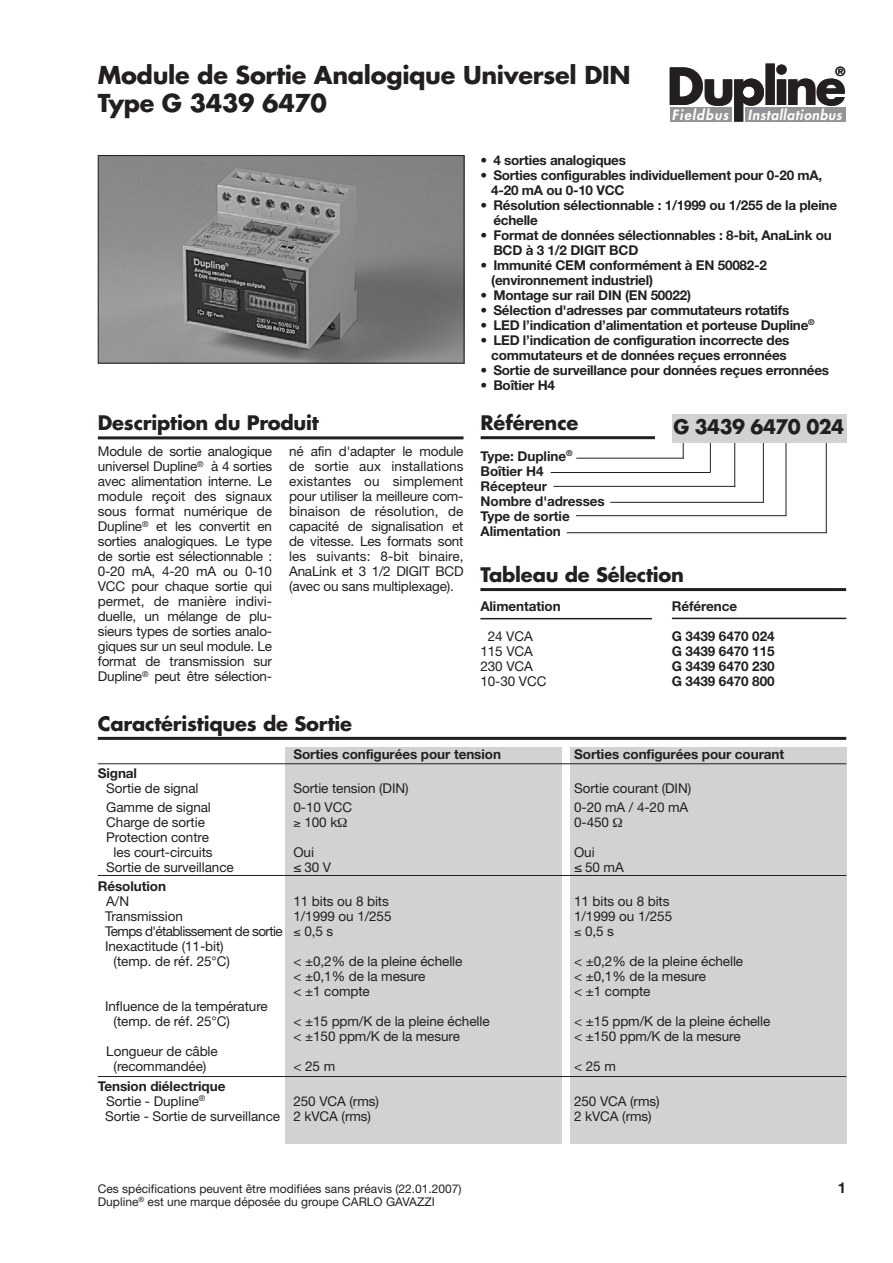
<style>
.page{position:relative;width:893px;height:1263px;background:#fff}
.page>*{position:absolute;margin:0;border:0;box-sizing:border-box;transform-origin:0 0}
.t1{font:700 49.8px "Futura";letter-spacing:-.06em;color:#231f20}
.t2{font:700 24px/28.2px "Futura";letter-spacing:-.015em;color:#231f20}
.t3{font:700 19.5px "Futura";letter-spacing:-.01em;color:#231f20}
.t4{font:700 19.5px "Futura";letter-spacing:-.03em;color:#231f20}
.t5{font:700 15px "Helvetica Neue";color:#231f20}
.t6{font:italic 800 13.65px "Futura";color:#fff}
.t7{font:13.5px/15px "Helvetica Neue";letter-spacing:-.005em;color:#231f20;text-align:justify}
.t8{font:700 13.5px/15px "Helvetica Neue";letter-spacing:-.015em;color:#231f20}
.t9{font:13.5px "Helvetica Neue";letter-spacing:-.045em;color:#231f20}
.t10{font:700 12.3px "Futura";color:#231f20}
.t11{font:12px "Helvetica Neue";color:#231f20}
.s1{font-family:"Helvetica"}
.s2{font-weight:400}
</style>
<div class="page">
<div style="left:745px;top:107px;width:100px;height:15px;background:#939598"></div>
<div style="left:670px;top:107px;width:62px;height:15px;background:#939598"></div>
<svg style="left:734px;top:79px;width:30px;height:43px"></svg>
<img style="left:100px;top:157px;width:362px;height:205px">
<div style="left:98px;top:155px;width:366px;height:209px;border:1px solid #231f20"></div>
<hr style="left:98px;top:436px;width:365px;height:3px;background:#231f20">
<hr style="left:481px;top:436px;width:174px;height:3px;background:#231f20">
<hr style="left:553px;top:486px;width:182px;height:1px;background:#231f20">
<hr style="left:710px;top:434px;width:1px;height:39px;background:#231f20">
<hr style="left:551px;top:472px;width:159px;height:1px;background:#231f20">
<hr style="left:610px;top:502px;width:153px;height:1px;background:#231f20">
<hr style="left:734px;top:434px;width:1px;height:53px;background:#231f20">
<hr style="left:576px;top:458px;width:107px;height:1px;background:#231f20">
<svg style="left:683px;top:442px;width:1px;height:17px"></svg>
<hr style="left:826px;top:435px;width:1px;height:98px;background:#231f20">
<hr style="left:763px;top:434px;width:1px;height:69px;background:#231f20">
<hr style="left:567px;top:532px;width:260px;height:1px;background:#231f20">
<hr style="left:576px;top:515px;width:210px;height:1px;background:#231f20">
<hr style="left:785px;top:435px;width:1px;height:81px;background:#231f20">
<hr style="left:480px;top:588px;width:366px;height:3px;background:#231f20">
<hr style="left:480px;top:618px;width:172px;height:1px;background:#231f20">
<hr style="left:672px;top:618px;width:174px;height:1px;background:#231f20">
<div style="left:570px;top:747px;width:276px;height:397px;background:#d1d2d4"></div>
<div style="left:285px;top:747px;width:276px;height:397px;background:#d1d2d4"></div>
<hr style="left:98px;top:737px;width:748px;height:3px;background:#231f20">
<div style="left:672px;top:414px;width:174px;height:28px;background:#d1d2d4"></div>
<hr style="left:98px;top:763px;width:748px;height:1px;background:#231f20">
<hr style="left:98px;top:875px;width:748px;height:1px;background:#231f20">
<hr style="left:98px;top:1076px;width:748px;height:1px;background:#231f20">
<h2 class="t2" style="left:98px;top:63px;width:534px">Module de Sortie Analogique Universel DIN<br>Type G 3439 6470</h2>
<h1 class="t1" style="left:667px;top:64px;width:181px">Du line</h1>
<p class="t10" style="left:835px;top:66px;width:11px">®</p>
<p class="t6" style="left:672px;top:108px;width:174px">Fieldbus Installationbus</p>
<p class="t8" style="left:481px;top:154px;width:147px">• 4 sorties analogiques</p>
<p class="t8" style="left:491px;top:169px;width:332px;text-indent:-11px">• Sorties configurables individuellement pour 0-20 mA,<br>4-20 mA ou 0-10 VCC</p>
<p class="t8" style="left:493px;top:199px;width:345px;text-indent:-13px">• Résolution sélectionnable : 1/1999 ou 1/255 de la pleine échelle</p>
<p class="t8" style="left:493px;top:229px;width:340px;text-indent:-13px">• Format de données sélectionnables : 8-bit, AnaLink ou<br>BCD à 3 1/2 DIGIT BCD</p>
<p class="t8" style="left:491px;top:259px;width:277px;text-indent:-11px">• Immunité CEM conformément à EN 50082-2 (environnement industriel)</p>
<p class="t8" style="left:481px;top:289px;width:212px">• Montage sur rail DIN (EN 50022)</p>
<p class="t8" style="left:481px;top:304px;width:310px">• Sélection d'adresses par commutateurs rotatifs</p>
<p class="t8" style="left:481px;top:319px;width:336px">• LED l’indication d’alimentation et porteuse Dupline<sup>®</sup></p>
<p class="t8" style="left:481px;top:334px;width:310px;text-align:center">• LED l’indication de configuration incorrecte des commutateurs et de données reçues erronnées</p>
<p class="t8" style="left:481px;top:364px;width:350px">• Sortie de surveillance pour données reçues erronnées</p>
<p class="t8" style="left:481px;top:379px;width:76px">• Boîtier H4</p>
<h3 class="t3" style="left:98px;top:414px;width:222px">Description du Produit</h3>
<h3 class="t3" style="left:481px;top:414px;width:99px">Référence</h3>
<p class="t8" style="left:481px;top:450px;width:126px">Type: Dupline<sup>®<br></sup>Boîtier H4<br>Récepteur<br>Nombre d'adresses<br>Type de sortie<br>Alimentation</p>
<h3 class="t4" style="left:673px;top:417px;width:172px">G 3439 6470 024</h3>
<p class="t7" style="left:98px;top:445px;width:176px">Module de sortie analogique universel Dupline<sup>®</sup> à 4 sorties avec alimentation interne. Le module reçoit des signaux sous format numérique de Dupline<sup>®</sup> et les convertit en sorties analogiques. Le type de sortie est sélectionnable :<br>0-20 mA, 4-20 mA ou 0-10<br>VCC pour chaque sortie qui permet, de manière indivi&shy;duelle, un mélange de plu&shy;sieurs types de sorties analo&shy;giques sur un seul module. Le format de transmission sur Dupline<sup>®</sup> peut être sélection-</p>
<p class="t7" style="left:289px;top:445px;width:176px">né afin d'adapter le module de sortie aux installations existantes ou simplement pour utiliser la meilleure com&shy;binaison de résolution, de capacité de signalisation et de vitesse. Les formats sont les suivants: 8-bit binaire, AnaLink et 3 1/2 DIGIT BCD (avec ou sans multiplexage).</p>
<h3 class="t3" style="left:480px;top:566px;width:205px">Tableau de Sélection</h3>
<p class="t8" style="left:480px;top:600px;width:82px">Alimentation</p>
<p class="t8" style="left:672px;top:600px;width:67px">Référence</p>
<p class="t7" style="left:488px;top:630px;width:47px">24 VCA</p>
<p class="t8" style="left:672px;top:630px;width:104px">G 3439 6470 024</p>
<p class="t7" style="left:480px;top:645px;width:54px">115 VCA</p>
<p class="t8" style="left:672px;top:645px;width:104px">G 3439 6470 115</p>
<p class="t7" style="left:480px;top:660px;width:54px">230 VCA</p>
<p class="t8" style="left:672px;top:660px;width:104px">G 3439 6470 230</p>
<p class="t7" style="left:480px;top:675px;width:68px">10-30 VCC</p>
<p class="t8" style="left:672px;top:675px;width:104px">G 3439 6470 800</p>
<h3 class="t3" style="left:98px;top:714px;width:256px">Caractéristiques de Sortie</h3>
<p class="t8" style="left:293px;top:748px;width:209px">Sorties configurées pour tension</p>
<p class="t8" style="left:574px;top:748px;width:211px">Sorties configurées pour courant</p>
<p class="t8" style="left:98px;top:767px;width:41px">Signal</p>
<p class="t7" style="left:106px;top:782px;width:94px">Sortie de signal</p>
<p class="t7" style="left:293px;top:782px;width:117px">Sortie tension (DIN)</p>
<p class="t7" style="left:574px;top:782px;width:119px">Sortie courant (DIN)</p>
<p class="t7" style="left:106px;top:801px;width:106px">Gamme de signal</p>
<p class="t7" style="left:293px;top:801px;width:60px">0-10 VCC</p>
<p class="t7" style="left:574px;top:801px;width:116px">0-20 mA / 4-20 mA</p>
<p class="t7" style="left:106px;top:816px;width:100px">Charge de sortie</p>
<p class="t7" style="left:293px;top:816px;width:45px">≥ 100 k</p>
<p class="t7" style="left:574px;top:816px;width:36px">0-450</p>
<p class="t7" style="left:106px;top:831px;width:108px;text-align:center">Protection contre les court-circuits</p>
<p class="t7" style="left:293px;top:846px;width:22px">Oui</p>
<p class="t7" style="left:574px;top:846px;width:22px">Oui</p>
<p class="t7" style="left:106px;top:861px;width:129px">Sortie de surveillance</p>
<p class="t7" style="left:293px;top:861px;width:39px"><span class="s1">≤</span> 30 V</p>
<p class="t7" style="left:574px;top:861px;width:51px"><span class="s1">≤</span> 50 mA</p>
<p class="t8" style="left:98px;top:880px;width:70px">Résolution</p>
<p class="t7" style="left:106px;top:895px;width:24px">A/N</p>
<p class="t7" style="left:293px;top:895px;width:97px">11 bits ou 8 bits</p>
<p class="t7" style="left:574px;top:895px;width:97px">11 bits ou 8 bits</p>
<p class="t7" style="left:105px;top:910px;width:79px">Transmission</p>
<p class="t7" style="left:293px;top:910px;width:100px">1/1999 ou 1/255</p>
<p class="t7" style="left:574px;top:910px;width:100px">1/1999 ou 1/255</p>
<p class="t9" style="left:105px;top:927px;width:230px">Temps d'établissement de sortie ≤ 0,5 s</p>
<p class="t7" style="left:574px;top:925px;width:41px">≤ 0,5 s</p>
<p class="t7" style="left:114px;top:940px;width:118px;text-indent:-9px">Inexactitude (11-bit) (temp. de réf. 25°C)</p>
<p class="t7" style="left:293px;top:955px;width:170px">&lt; ±0,2% de la pleine échelle</p>
<p class="t7" style="left:574px;top:955px;width:170px">&lt; ±0,2% de la pleine échelle</p>
<p class="t7" style="left:293px;top:970px;width:133px">&lt; ±0,1% de la mesure</p>
<p class="t7" style="left:574px;top:970px;width:133px">&lt; ±0,1% de la mesure</p>
<p class="t7" style="left:293px;top:985px;width:78px">&lt; ±1 compte</p>
<p class="t7" style="left:574px;top:985px;width:78px">&lt; ±1 compte</p>
<p class="t7" style="left:114px;top:1000px;width:156px;text-indent:-9px">Influence de la température (temp. de réf. 25°C)</p>
<p class="t7" style="left:106px;top:1045px;width:113px;text-align:center">Longueur de câble (recommandée)</p>
<p class="t7" style="left:293px;top:1015px;width:198px">&lt; ±15 ppm/K de la pleine échelle</p>
<p class="t7" style="left:574px;top:1015px;width:198px">&lt; ±15 ppm/K de la pleine échelle</p>
<p class="t7" style="left:293px;top:1030px;width:168px">&lt; ±150 ppm/K de la mesure</p>
<p class="t7" style="left:574px;top:1030px;width:168px">&lt; ±150 ppm/K de la mesure</p>
<p class="t7" style="left:293px;top:1060px;width:43px">&lt; 25 m</p>
<p class="t7" style="left:574px;top:1060px;width:43px">&lt; 25 m</p>
<p class="t8" style="left:106px;top:1080px;width:121px;text-indent:-9px">Tension diélectrique<br><span class="s2">Sortie - Dupline</span><sup>®</sup></p>
<p class="t7" style="left:293px;top:1095px;width:87px">250 VCA (rms)</p>
<p class="t7" style="left:574px;top:1095px;width:87px">250 VCA (rms)</p>
<p class="t7" style="left:105px;top:1110px;width:267px">Sortie - Sortie de surveillance 2 kVCA (rms)</p>
<p class="t7" style="left:574px;top:1110px;width:79px">2 kVCA (rms)</p>
<p class="t11" style="left:98px;top:1184px;width:365px">Ces spécifications peuvent être modifiées sans préavis (22.01.2007)</p>
<p class="t5" style="left:838px;top:1182px;width:10px">1</p>
<p class="t11" style="left:98px;top:1198px;width:338px">Dupline<sup>®</sup> est une marque déposée du groupe CARLO GAVAZZI</p>
</div>
